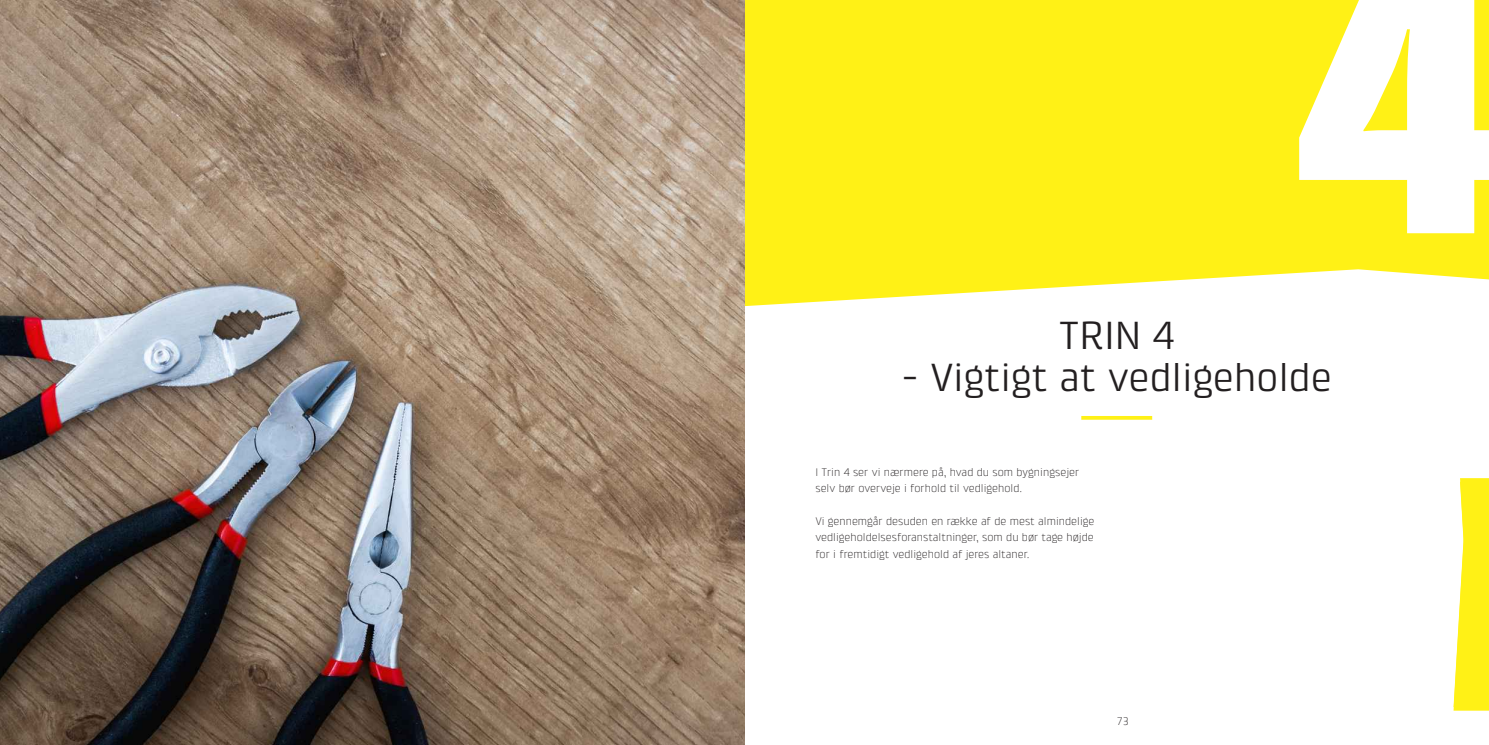
<style>
.page{position:relative;width:1489px;height:745px;background:#fff}
.page>*{position:absolute;margin:0;border:0;box-sizing:border-box;transform-origin:0 0}
.Header_1{font:900 350px "Klint Pro";color:#fff}
.Header_1-2{font:40px "Klint Pro";color:#231f20}
.Body_Text{font:300 11.25px/16.2px "Klint Pro";color:#231f20}
</style>
<div class="page">
<svg style="left:744px;top:0;width:744px;height:306px;background:#fef126"></svg>
<svg style="left:1081px;top:416px;width:71px;height:3px"></svg>
<img style="left:0;top:0;width:744px;height:744px">
<svg style="left:1453px;top:478px;width:35px;height:232px"></svg>
<p class="Header_1" style="left:1298px;top:-85px;width:203px">4</p>
<p class="Header_1-2" style="left:1058px;top:312px;width:117px">TRIN 4</p>
<p class="Header_1-2" style="left:901px;top:355px;width:431px">- Vigtigt at vedligeholde</p>
<p class="Body_Text" style="left:815px;top:464px;width:265px">I Trin 4 ser vi nærmere på, hvad du som bygningsejer selv bør overveje i forhold til vedligehold.</p>
<p class="Body_Text" style="left:815px;top:512px;width:280px;text-align:justify">Vi gennemgår desuden en række af de mest almindelige vedligeholdelsesforanstaltninger, som du bør tage højde for i fremtidigt vedligehold af jeres altaner.</p>
<p class="Body_Text" style="left:1116px;top:712px;width:14px">73</p>
</div>
